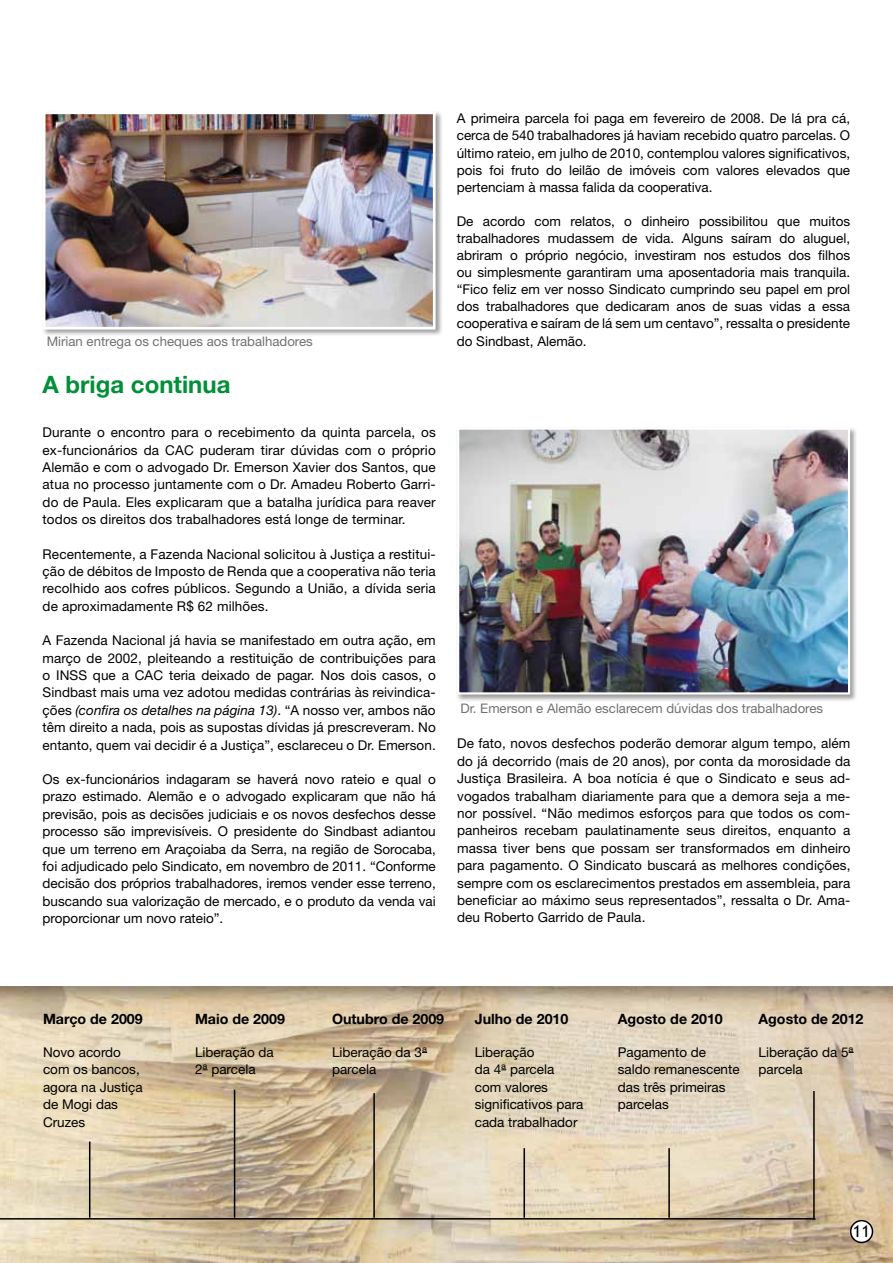
<style>
.page{position:relative;width:893px;height:1263px;background:#fff}
.page>*{position:absolute;margin:0;border:0;box-sizing:border-box;transform-origin:0 0}
.t1{font:700 24px "Helvetica Neue LT Std";color:#009037}
.t2{font:16.5px "Trebuchet MS";color:#000}
.t3{font:700 14.25px "Helvetica Neue LT Std";color:#000}
.t4{font:13.5px/17.4px "Helvetica Neue LT Std";color:#000;text-align:justify}
.t5{font:13.2px "Helvetica Neue LT Std";color:#707172}
.s1{font-style:italic}
</style>
<div class="page">
<img style="left:0;top:987px;width:893px;height:276px">
<div style="left:41px;top:110px;width:402px;height:227px;background:#000;opacity:.4"></div>
<img style="left:47px;top:115px;width:385px;height:211px">
<div style="left:43px;top:111px;width:393px;height:219px;border:3px solid #fff"></div>
<div style="left:455px;top:426px;width:403px;height:276px;background:#000;opacity:.4"></div>
<img style="left:460px;top:430px;width:387px;height:261px">
<div style="left:457px;top:427px;width:393px;height:267px;border:2px solid #fff"></div>
<hr style="left:89px;top:1141px;width:1px;height:77px;background:#000">
<hr style="left:234px;top:1089px;width:1px;height:129px;background:#000">
<hr style="left:373px;top:1093px;width:2px;height:125px;background:#000">
<hr style="left:523px;top:1148px;width:2px;height:70px;background:#000">
<hr style="left:668px;top:1148px;width:2px;height:70px;background:#000">
<hr style="left:0;top:1218px;width:815px;height:1px;background:#000">
<hr style="left:813px;top:1091px;width:2px;height:129px;background:#000">
<div style="left:851px;top:1220px;width:21px;height:22px;background:#fff;border-radius:50%"></div>
<div style="left:850px;top:1220px;width:23px;height:23px;border:2px solid #000;border-radius:50%"></div>
<p class="t5" style="left:47px;top:333px;width:268px">Mirian entrega os cheques aos trabalhadores</p>
<h1 class="t1" style="left:43px;top:370px;width:189px">A briga continua</h1>
<p class="t4" style="left:43px;top:423px;width:395px">Durante o encontro para o recebimento da quinta parcela, os ex-funcionários da CAC puderam tirar dúvidas com o próprio Alemão e com o advogado Dr. Emerson Xavier dos Santos, que atua no processo juntamente com o Dr. Amadeu Roberto Garri&shy;do de Paula. Eles explicaram que a batalha jurídica para reaver todos os direitos dos trabalhadores está longe de terminar.</p>
<p class="t4" style="left:43px;top:545px;width:395px">Recentemente, a Fazenda Nacional solicitou à Justiça a restitui&shy;ção de débitos de Imposto de Renda que a cooperativa não teria recolhido aos cofres públicos. Segundo a União, a dívida seria de aproximadamente R$ 62 milhões.</p>
<p class="t4" style="left:43px;top:631px;width:395px">A Fazenda Nacional já havia se manifestado em outra ação, em março de 2002, pleiteando a restituição de contribuições para o INSS que a CAC teria deixado de pagar. Nos dois casos, o Sindbast mais uma vez adotou medidas contrárias às reivindica&shy;ções <span class="s1">(confira os detalhes na página 13)</span>. “A nosso ver, ambos não têm direito a nada, pois as supostas dívidas já prescreveram. No entanto, quem vai decidir é a Justiça”, esclareceu o Dr. Emerson.</p>
<p class="t4" style="left:43px;top:770px;width:395px">Os ex-funcionários indagaram se haverá novo rateio e qual o prazo estimado. Alemão e o advogado explicaram que não há previsão, pois as decisões judiciais e os novos desfechos desse processo são imprevisíveis. O presidente do Sindbast adiantou que um terreno em Araçoiaba da Serra, na região de Sorocaba, foi adjudicado pelo Sindicato, em novembro de 2011. “Conforme decisão dos próprios trabalhadores, iremos vender esse terreno, buscando sua valorização de mercado, e o produto da venda vai proporcionar um novo rateio”.</p>
<p class="t4" style="left:457px;top:110px;width:395px">A primeira parcela foi paga em fevereiro de 2008. De lá pra cá, cerca de 540 trabalhadores já haviam recebido quatro parcelas. O último rateio, em julho de 2010, contemplou valores significativos, pois foi fruto do leilão de imóveis com valores elevados que pertenciam à massa falida da cooperativa.</p>
<p class="t4" style="left:457px;top:212px;width:395px">De acordo com relatos, o dinheiro possibilitou que muitos trabalhadores mudassem de vida. Alguns saíram do aluguel, abriram o próprio negócio, investiram nos estudos dos filhos ou simplesmente garantiram uma aposentadoria mais tranquila. “Fico feliz em ver nosso Sindicato cumprindo seu papel em prol dos trabalhadores que dedicaram anos de suas vidas a essa cooperativa e saíram de lá sem um centavo”, ressalta o presidente do Sindbast, Alemão.</p>
<p class="t5" style="left:460px;top:700px;width:364px">Dr. Emerson e Alemão esclarecem dúvidas dos trabalhadores</p>
<p class="t4" style="left:457px;top:735px;width:395px">De fato, novos desfechos poderão demorar algum tempo, além do já decorrido (mais de 20 anos), por conta da morosidade da Justiça Brasileira. A boa notícia é que o Sindicato e seus ad&shy;vogados trabalham diariamente para que a demora seja a me&shy;nor possível. “Não medimos esforços para que todos os com&shy;panheiros recebam paulatinamente seus direitos, enquanto a massa tiver bens que possam ser transformados em dinheiro para pagamento. O Sindicato buscará as melhores condições, sempre com os esclarecimentos prestados em assembleia, para beneficiar ao máximo seus representados”, ressalta o Dr. Ama&shy;deu Roberto Garrido de Paula.</p>
<p class="t3" style="left:43px;top:1010px;width:101px">Março de 2009</p>
<p class="t4" style="left:43px;top:1043px;width:101px;text-align:left">Novo acordo com os bancos, agora na Justiça de Mogi das<br>Cruzes</p>
<p class="t3" style="left:195px;top:1010px;width:91px">Maio de 2009</p>
<p class="t4" style="left:195px;top:1043px;width:80px">Liberação da<br>2ª parcela</p>
<p class="t3" style="left:332px;top:1010px;width:114px">Outubro de 2009</p>
<p class="t4" style="left:332px;top:1043px;width:97px">Liberação da 3ª parcela</p>
<p class="t3" style="left:475px;top:1010px;width:95px">Julho de 2010</p>
<p class="t4" style="left:475px;top:1043px;width:110px;text-align:left">Liberação<br>da 4ª parcela com valores significativos para cada trabalhador</p>
<p class="t3" style="left:618px;top:1010px;width:107px">Agosto de 2010</p>
<p class="t4" style="left:618px;top:1043px;width:123px;text-align:left">Pagamento de saldo remanescente das três primeiras parcelas</p>
<p class="t3" style="left:758px;top:1010px;width:107px">Agosto de 2012</p>
<p class="t4" style="left:758px;top:1043px;width:97px">Liberação da 5ª parcela</p>
<p class="t2" style="left:853px;top:1221px;width:19px">11</p>
</div>
